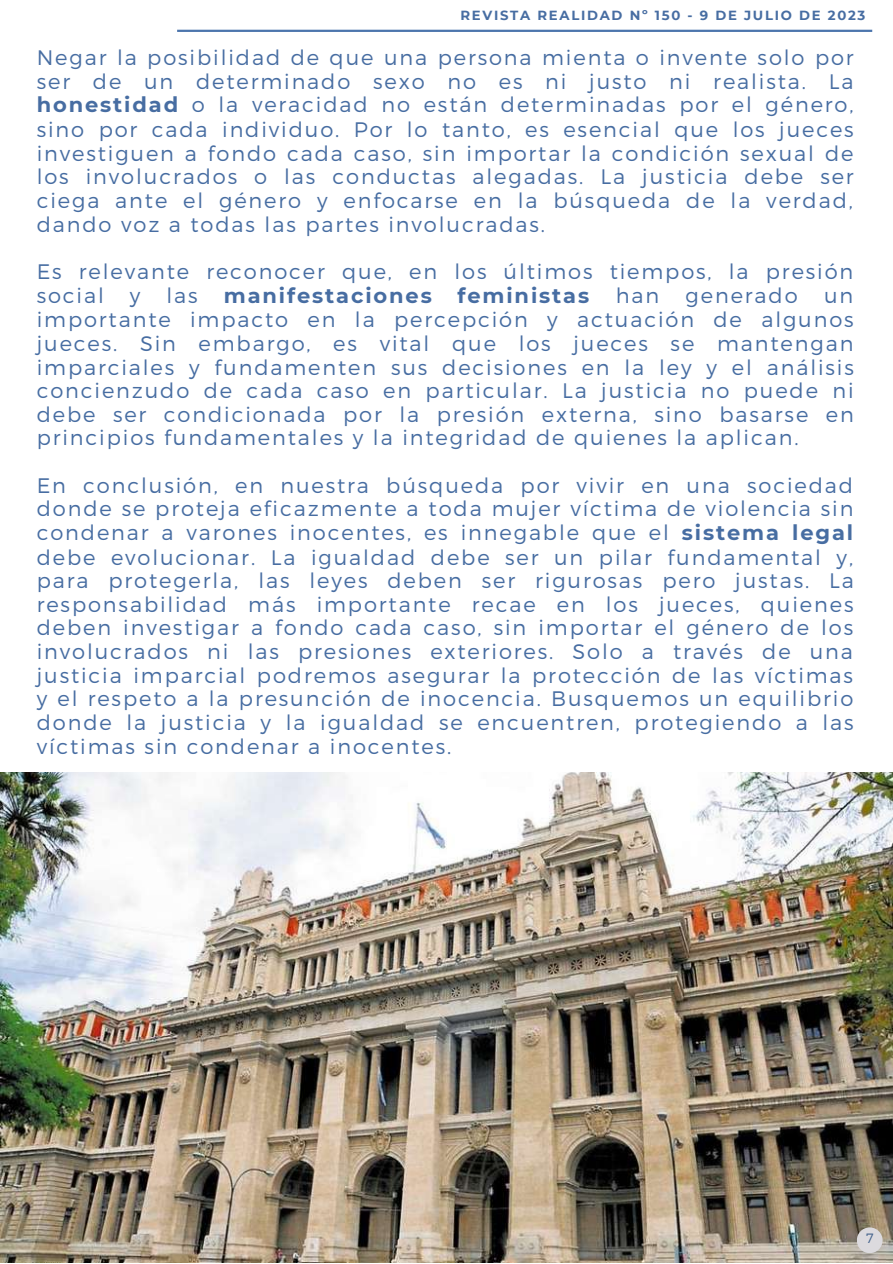
<style>
.page{position:relative;width:893px;height:1264px;background:#fff}
.page>*{position:absolute;margin:0;border:0;box-sizing:border-box;transform-origin:0 0}
.t1{font:300 21px/23.7px "Montserrat";letter-spacing:.09em;color:#476da2;text-align:justify}
.t2{font:300 13.5px "Montserrat";color:#42618b}
.t3{font:700 13.2px "Montserrat";letter-spacing:.13em;color:#476da2}
.s1{font-weight:700}
</style>
<div class="page">
<img style="left:0;top:772px;width:892px;height:490px">
<div style="left:856px;top:1227px;width:26px;height:26px;background:#dcdade;border-radius:50%"></div>
<hr style="left:177px;top:30px;width:695px;height:2px;background:#4c75ad">
<p class="t3" style="left:460px;top:8px;width:406px">REVISTA REALIDAD Nº 150 - 9 DE JULIO DE 2023</p>
<p class="t1" style="left:37px;top:45px;width:818px">Negar la posibilidad de que una persona mienta o invente solo por ser de un determinado sexo no es ni justo ni realista. La <span class="s1">honestidad</span> o la veracidad no están determinadas por el género, sino por cada individuo. Por lo tanto, es esencial que los jueces investiguen a fondo cada caso, sin importar la condición sexual de los involucrados o las conductas alegadas. La justicia debe ser ciega ante el género y enfocarse en la búsqueda de la verdad, dando voz a todas las partes involucradas.</p>
<p class="t1" style="left:37px;top:258px;width:818px">Es relevante reconocer que, en los últimos tiempos, la presión social y las <span class="s1">manifestaciones feministas</span></p>
<p class="t1" style="left:615px;top:282px;width:45px">han</p>
<p class="t1" style="left:685px;top:282px;width:114px">generado</p>
<p class="t1" style="left:37px;top:282px;width:818px;text-indent:787px">un importante impacto en la percepción y actuación de algunos jueces. Sin embargo, es vital que los jueces se mantengan imparciales y fundamenten sus decisiones en la ley y el análisis concienzudo de cada caso en particular. La justicia no puede ni debe ser condicionada por la presión externa, sino basarse en principios fundamentales y la integridad de quienes la aplican.</p>
<p class="t1" style="left:37px;top:472px;width:818px">En conclusión, en nuestra búsqueda por vivir en una sociedad donde se proteja eficazmente a toda mujer víctima de violencia sin condenar a varones inocentes, es innegable que el <span class="s1">sistema legal </span>debe evolucionar. La igualdad debe ser un pilar fundamental y, para protegerla, las leyes deben ser rigurosas pero justas. La responsabilidad más importante recae en los jueces, quienes deben investigar a fondo cada caso, sin importar el género de los involucrados ni las presiones exteriores. Solo a través de una justicia imparcial podremos asegurar la protección de las víctimas y el respeto a la presunción de inocencia. Busquemos un equilibrio donde la justicia y la igualdad se encuentren, protegiendo a las víctimas sin condenar a inocentes.</p>
<p class="t2" style="left:865px;top:1229px;width:9px">7</p>
</div>
